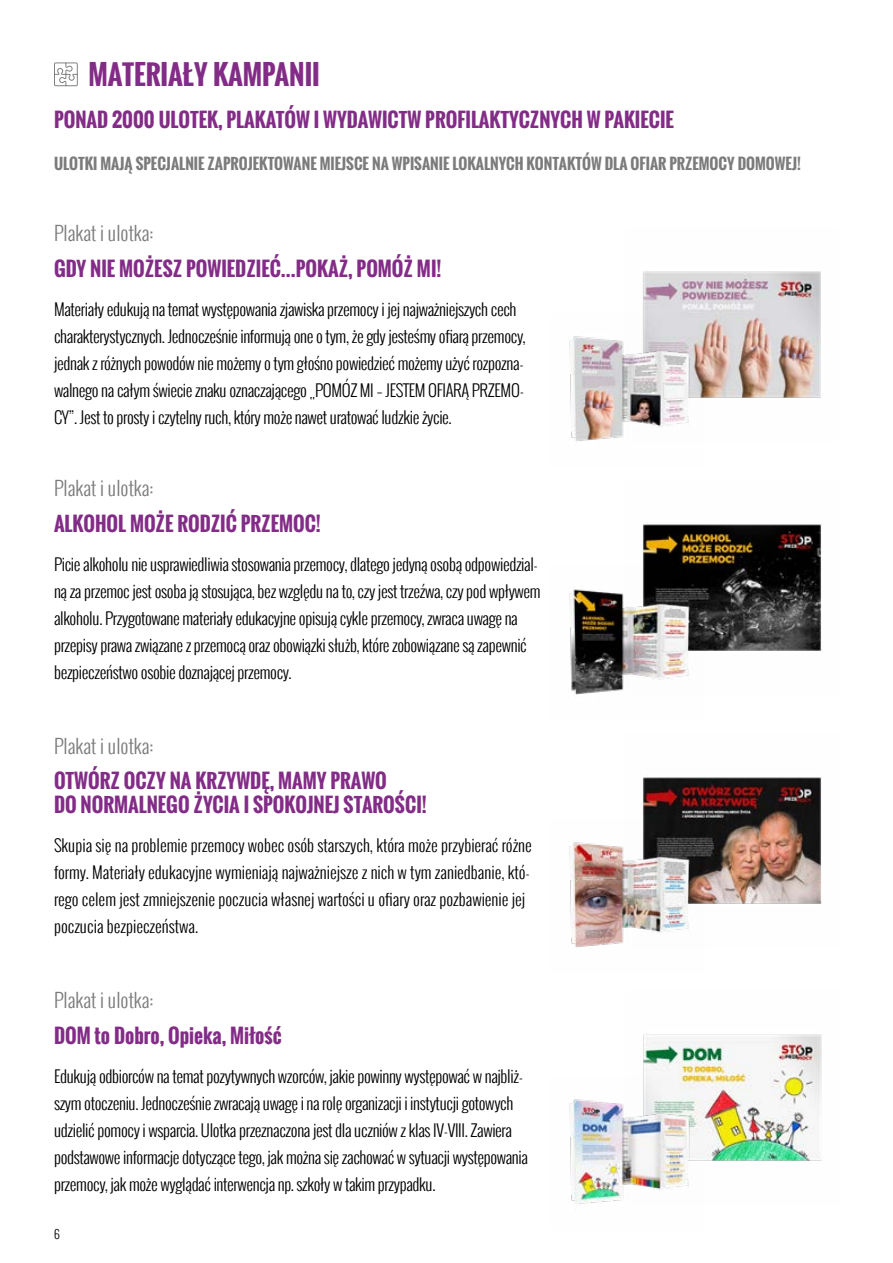
<style>
.page{position:relative;width:893px;height:1263px;background:#fff}
.page>*{position:absolute;margin:0;border:0;box-sizing:border-box;transform-origin:0 0}
.t1{font:700 27px "Oswald";color:#832c87}
.t2{font:700 19.5px/23.9px "Oswald";color:#832c87}
.t3{font:300 19.5px "Oswald";color:#7c7b7b}
.t4{font:300 16.5px/27px "Oswald";letter-spacing:-.02em;color:#000}
.t5{font:300 16.5px/27px "Oswald";color:#000}
.t6{font:700 15px "Oswald";color:#7c7b7b}
.t7{font:300 12px "Oswald";color:#000}
</style>
<div class="page">
<svg style="left:54px;top:62px;width:24px;height:24px"></svg>
<img style="left:643px;top:271px;width:178px;height:127px">
<img style="left:569px;top:314px;width:135px;height:128px">
<img style="left:643px;top:524px;width:179px;height:127px">
<img style="left:569px;top:567px;width:135px;height:128px">
<img style="left:643px;top:777px;width:179px;height:127px">
<img style="left:569px;top:820px;width:135px;height:128px">
<img style="left:643px;top:1034px;width:179px;height:127px">
<img style="left:569px;top:1077px;width:135px;height:127px">
<p class="t1" style="left:89px;top:54px;width:233px">MATERIAŁY KAMPANII</p>
<p class="t2" style="left:54px;top:108px;width:621px">PONAD 2000 ULOTEK, PLAKATÓW I WYDAWICTW PROFILAKTYCZNYCH W PAKIECIE</p>
<p class="t6" style="left:54px;top:152px;width:748px">ULOTKI MAJĄ SPECJALNIE ZAPROJEKTOWANE MIEJSCE NA WPISANIE LOKALNYCH KONTAKTÓW DLA OFIAR PRZEMOCY DOMOWEJ!</p>
<p class="t3" style="left:54px;top:219px;width:101px">Plakat i ulotka:</p>
<p class="t2" style="left:54px;top:257px;width:389px">GDY NIE MOŻESZ POWIEDZIEĆ…POKAŻ, POMÓŻ MI!</p>
<p class="t4" style="left:54px;top:296px;width:473px">Materiały edukują na temat występowania zjawiska przemocy i jej najważniejszych cech charakterystycznych. Jednocześnie informują one o tym, że gdy jesteśmy ofiarą przemocy, jednak z różnych powodów nie możemy o tym głośno powiedzieć możemy użyć rozpozna&shy;walnego na całym świecie znaku oznaczającego „POMÓZ MI – JESTEM OFIARĄ PRZEMO-CY”. Jest to prosty i czytelny ruch, który może nawet uratować ludzkie życie.</p>
<p class="t3" style="left:54px;top:474px;width:101px">Plakat i ulotka:</p>
<p class="t2" style="left:54px;top:512px;width:268px">ALKOHOL MOŻE RODZIĆ PRZEMOC!</p>
<p class="t4" style="left:54px;top:550px;width:488px">Picie alkoholu nie usprawiedliwia stosowania przemocy, dlatego jedyną osobą odpowiedzial&shy;ną za przemoc jest osoba ją stosująca, bez względu na to, czy jest trzeźwa, czy pod wpływem alkoholu. Przygotowane materiały edukacyjne opisują cykle przemocy, zwraca uwagę na przepisy prawa związane z przemocą oraz obowiązki służb, które zobowiązane są zapewnić bezpieczeństwo osobie doznającej przemocy.</p>
<p class="t3" style="left:54px;top:731px;width:101px">Plakat i ulotka:</p>
<p class="t2" style="left:54px;top:769px;width:374px">OTWÓRZ OCZY NA KRZYWDĘ, MAMY PRAWO<br>DO NORMALNEGO ŻYCIA I SPOKOJNEJ STAROŚCI!</p>
<p class="t5" style="left:54px;top:832px;width:479px">Skupia się na problemie przemocy wobec osób starszych, która może przybierać różne formy. Materiały edukacyjne wymieniają najważniejsze z nich w tym zaniedbanie, któ&shy;rego celem jest zmniejszenie poczucia własnej wartości u ofiary oraz pozbawienie jej poczucia bezpieczeństwa.</p>
<p class="t3" style="left:54px;top:986px;width:101px">Plakat i ulotka:</p>
<p class="t2" style="left:54px;top:1024px;width:229px">DOM to Dobro, Opieka, Miłość</p>
<p class="t4" style="left:54px;top:1062px;width:475px">Edukują odbiorców na temat pozytywnych wzorców, jakie powinny występować w najbliż&shy;szym otoczeniu. Jednocześnie zwracają uwagę i na rolę organizacji i instytucji gotowych udzielić pomocy i wsparcia. Ulotka przeznaczona jest dla uczniów z klas IV-VIII. Zawiera podstawowe informacje dotyczące tego, jak można się zachować w sytuacji występowania przemocy, jak może wyglądać interwencja np. szkoły w takim przypadku.</p>
<p class="t7" style="left:54px;top:1225px;width:7px">6</p>
</div>
